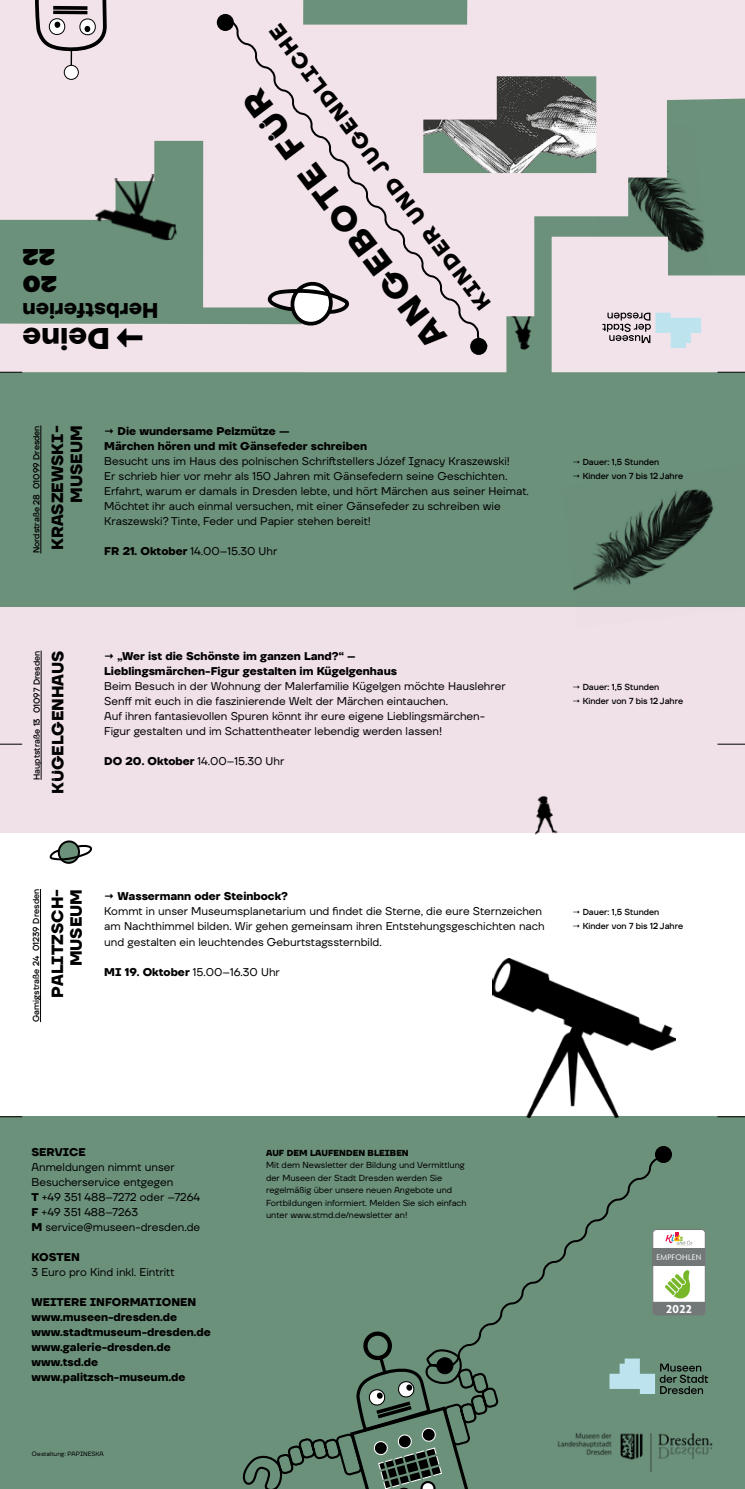
<style>
.page{position:relative;width:745px;height:1489px;background:#fff}
.page>*{position:absolute;margin:0;border:0;box-sizing:border-box;transform-origin:0 0}
.t1{font:900 36.25px "TT Firs Neue";color:#000}
.t2{font:700 34.12px "TT Firs Neue";color:#000}
.t3{font:700 30px "TT Firs Neue";color:#000}
.t4{font:900 22.5px/27px "TT Firs Neue";color:#000}
.t5{font:700 21.25px "TT Firs Neue";color:#000}
.t6{font:700 16.25px/18.8px "TT Firs Neue";color:#000;text-align:right}
.t7{font:700 11.88px "Hypatia Sans Pro";color:#fff}
.t8{font:11.25px/15px "TT Firs Neue";color:#000}
.t9{font:700 11.25px/15px "TT Firs Neue";color:#000}
.t10{font:500 8.75px "TT Firs Neue";color:#000}
.t11{font:8.75px/12.5px "TT Firs Neue";color:#000}
.t12{font:700 8.75px "TT Firs Neue";color:#000}
.t13{font:8.12px "Hypatia Sans Pro";letter-spacing:.03em;color:#fff}
.t14{font:6.25px "TT Firs Neue";color:#000}
.s1{font-weight:700}
</style>
<div class="page">
<div style="left:0;top:1116px;width:744px;height:372px;background:#6c917b"></div>
<div style="left:0;top:606px;width:744px;height:227px;background:#f0e0e8"></div>
<svg style="left:609px;top:1363px;width:98px;height:30px"></svg>
<img style="left:557px;top:1433px;width:155px;height:39px">
<svg style="left:242px;top:1331px;width:256px;height:157px"></svg>
<svg style="left:446px;top:1158px;width:216px;height:209px"></svg>
<svg style="left:651px;top:1228px;width:54px;height:87px;background:#b8beb2"></svg>
<div style="left:654px;top:1145px;width:17px;height:17px;background:#000;border-radius:50%"></div>
<div style="left:436px;top:1356px;width:17px;height:18px;background:#000;border-radius:50%"></div>
<div style="left:0;top:0;width:744px;height:606px;background:#6c917b"></div>
<svg style="left:0;top:0;width:744px;height:372px;fill:#f2e3ea"></svg>
<svg style="left:33px;top:0;width:75px;height:66px;background:#cdc1c6"></svg>
<svg style="left:53px;top:6px;width:34px;height:8px"></svg>
<hr style="left:50px;top:10px;width:40px;height:1px;background:#f0e0e8">
<div style="left:64px;top:65px;width:14px;height:14px;background:#fff;border-radius:50%"></div>
<div style="left:64px;top:65px;width:15px;height:15px;border:1px solid #000;border-radius:50%"></div>
<img style="left:91px;top:172px;width:86px;height:76px">
<svg style="left:602px;top:312px;width:98px;height:36px;background:#c7c9d0"></svg>
<div style="left:470px;top:338px;width:17px;height:17px;background:#000;border-radius:50%"></div>
<div style="left:217px;top:14px;width:17px;height:17px;background:#000;border-radius:50%"></div>
<svg style="left:226px;top:19px;width:263px;height:329px;background:#e4d8de"></svg>
<img style="left:492px;top:958px;width:182px;height:159px">
<svg style="left:50px;top:840px;width:42px;height:23px"></svg>
<img style="left:535px;top:796px;width:23px;height:39px">
<img style="left:561px;top:489px;width:183px;height:118px">
<hr style="left:40px;top:889px;width:1px;height:133px;background:#000">
<svg style="left:0;top:372px;width:22px;height:1px"></svg>
<svg style="left:717px;top:372px;width:27px;height:1px"></svg>
<svg style="left:0;top:743px;width:22px;height:1px"></svg>
<svg style="left:717px;top:743px;width:27px;height:1px"></svg>
<svg style="left:0;top:1116px;width:22px;height:1px"></svg>
<svg style="left:717px;top:1116px;width:27px;height:1px"></svg>
<hr style="left:41px;top:650px;width:1px;height:129px;background:#000">
<hr style="left:41px;top:425px;width:1px;height:128px;background:#000">
<h3 class="t4" style="left:57px;top:297px;width:36px;rotate:-180deg">20<br>22</h3>
<h3 class="t5" style="left:158px;top:325px;width:137px;rotate:-180deg">Herbstferien</h3>
<h3 class="t3" style="left:110px;top:359px;width:89px;rotate:-180deg">Deine</h3>
<h1 class="t1" style="left:146px;top:362px;width:34px;rotate:-180deg">→</h1>
<h3 class="t5" style="left:474px;top:316px;width:352px;rotate:-127deg">KINDER UND JUGENDLICHE</h3>
<h2 class="t2" style="left:419px;top:357px;width:314px;rotate:-127deg">ANGEBOTE FÜR</h2>
<p class="t10" style="left:30px;top:553px;width:129px;rotate:-90deg">Nordstraße 28 01099 Dresden</p>
<h3 class="t6" style="left:48px;top:550px;width:126px;rotate:-90deg">KRASZEWSKI-<br>MUSEUM</h3>
<p class="t9" style="left:104px;top:424px;width:264px">→ Die wundersame Pelzmütze —<br>Märchen hören und mit Gänsefeder schreiben</p>
<p class="t8" style="left:104px;top:453px;width:426px">Besucht uns im Haus des polnischen Schriftstellers Józef Ignacy Kraszewski!<br>Er schrieb hier vor mehr als 150 Jahren mit Gänsefedern seine Geschichten.<br>Erfahrt, warum er damals in Dresden lebte, und hört Märchen aus seiner Heimat.<br>Möchtet ihr auch einmal versuchen, mit einer Gänsefeder zu schreiben wie Kraszewski? Tinte, Feder und Papier stehen bereit!</p>
<p class="t8" style="left:104px;top:543px;width:174px"><span class="s1">FR 21. Oktober</span> 14.00–15.30 Uhr</p>
<p class="t10" style="left:31px;top:779px;width:131px;rotate:-90deg">Hauptstraße 13 01097 Dresden</p>
<h3 class="t6" style="left:49px;top:794px;width:145px;rotate:-90deg">KÜGELGENHAUS</h3>
<p class="t9" style="left:104px;top:649px;width:294px">→ „Wer ist die Schönste im ganzen Land?“ –<br>Lieblingsmärchen-Figur gestalten im Kügelgenhaus</p>
<p class="t8" style="left:104px;top:678px;width:402px">Beim Besuch in der Wohnung der Malerfamilie Kügelgen möchte Hauslehrer Senff mit euch in die faszinierende Welt der Märchen eintauchen.<br>Auf ihren fantasievollen Spuren könnt ihr eure eigene Lieblingsmärchen-Figur gestalten und im Schattentheater lebendig werden lassen!</p>
<p class="t8" style="left:104px;top:753px;width:181px"><span class="s1">DO 20. Oktober</span> 14.00–15.30 Uhr</p>
<p class="t10" style="left:572px;top:456px;width:88px">→ Dauer: 1,5 Stunden</p>
<p class="t10" style="left:572px;top:470px;width:112px">→ Kinder von 7 bis 12 Jahre</p>
<p class="t10" style="left:572px;top:681px;width:88px">→ Dauer: 1,5 Stunden</p>
<p class="t10" style="left:572px;top:695px;width:112px">→ Kinder von 7 bis 12 Jahre</p>
<p class="t10" style="left:30px;top:1022px;width:135px;rotate:-90deg">Gamigstraße 24 01239 Dresden</p>
<h3 class="t6" style="left:48px;top:997px;width:110px;rotate:-90deg">PALITZSCH-<br>MUSEUM</h3>
<p class="t9" style="left:104px;top:889px;width:185px">→ Wassermann oder Steinbock?</p>
<p class="t8" style="left:104px;top:903px;width:442px">Kommt in unser Museumsplanetarium und findet die Sterne, die eure Sternzeichen am Nachthimmel bilden. Wir gehen gemeinsam ihren Entstehungsgeschichten nach und gestalten ein leuchtendes Geburtstagssternbild.</p>
<p class="t8" style="left:104px;top:963px;width:177px"><span class="s1">MI 19. Oktober</span> 15.00–16.30 Uhr</p>
<p class="t10" style="left:572px;top:906px;width:88px">→ Dauer: 1,5 Stunden</p>
<p class="t10" style="left:572px;top:920px;width:112px">→ Kinder von 7 bis 12 Jahre</p>
<p class="t9" style="left:31px;top:1144px;width:56px">SERVICE</p>
<p class="t8" style="left:31px;top:1158px;width:170px">Anmeldungen nimmt unser<br>Besucherservice entgegen<br><span class="s1">T</span> +49 351 488–7272 oder –7264<br><span class="s1">F</span> +49 351 488–7263<br><span class="s1">M</span> service@museen-dresden.de</p>
<p class="t9" style="left:31px;top:1249px;width:50px">KOSTEN</p>
<p class="t8" style="left:31px;top:1263px;width:144px">3 Euro pro Kind inkl. Eintritt</p>
<p class="t9" style="left:31px;top:1294px;width:181px">WEITERE INFORMATIONEN www.museen-dresden.de www.stadtmuseum-dresden.de www.galerie-dresden.de www.tsd.de www.palitzsch-museum.de</p>
<p class="t14" style="left:32px;top:1449px;width:73px">Gestaltung: PAPINESKA</p>
<p class="t12" style="left:266px;top:1146px;width:144px">AUF DEM LAUFENDEN BLEIBEN</p>
<p class="t11" style="left:266px;top:1158px;width:202px">Mit dem Newsletter der Bildung und Vermittlung der Museen der Stadt Dresden werden Sie regelmäßig über unsere neuen Angebote und Fortbildungen informiert. Melden Sie sich einfach unter www.stmd.de/newsletter an!</p>
<p class="t13" style="left:656px;top:1251px;width:47px">EMPFOHLEN</p>
<p class="t7" style="left:665px;top:1300px;width:28px">2022</p>
</div>
